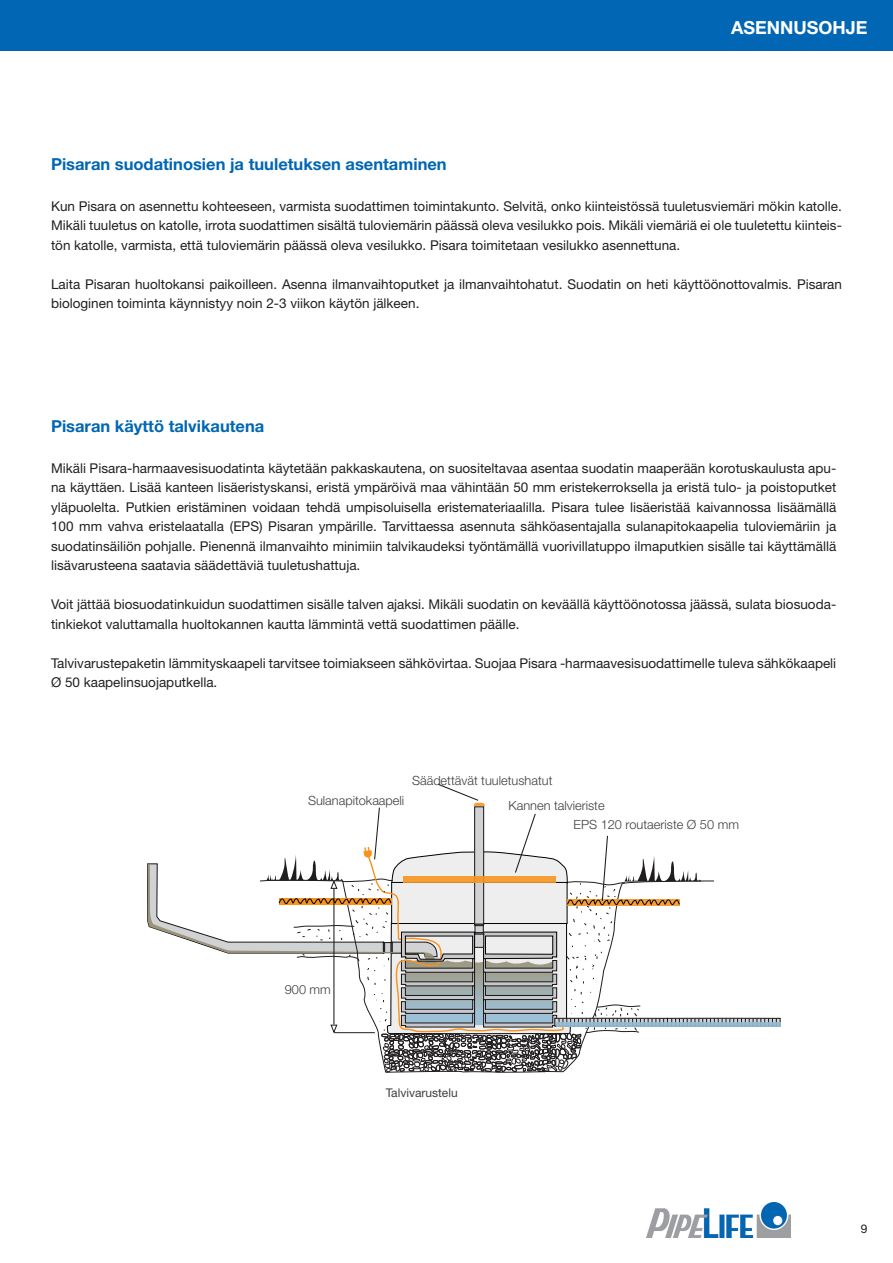
<style>
.page{position:relative;width:893px;height:1263px;background:#fff}
.page>*{position:absolute;margin:0;border:0;box-sizing:border-box;transform-origin:0 0}
.t1{font:700 18px "Helvetica Neue LT Std";color:#fff}
.Väliotsikko{font:700 16.5px "Helvetica Neue LT Std";color:#0166b3}
.Leipäteksti{font:13.5px/19.5px "Helvetica Neue LT Std";color:#231f20}
.t2{font:300 12.6px/24.5px "Helvetica Neue LT Std";color:#3e3e3f}
.kuvateksti{font:12px "Helvetica Neue LT Std";color:#3e3e3f}
.t3{font:12px "Helvetica Neue LT Std";color:#231f20}
</style>
<div class="page">
<div style="left:0;top:0;width:893px;height:51px;background:#0166b3"></div>
<img style="left:646px;top:1202px;width:145px;height:35px">
<svg style="left:147px;top:784px;width:634px;height:288px"></svg>
<div style="left:654px;top:1035px;width:6px;height:10px;background:#fff"></div>
<h1 class="t1" style="left:731px;top:17px;width:138px">ASENNUSOHJE</h1>
<p class="Väliotsikko" style="left:51px;top:154px;width:397px">Pisaran suodatinosien ja tuuletuksen asentaminen</p>
<p class="Leipäteksti" style="left:51px;top:196px;width:792px;text-align:justify">Kun Pisara on asennettu kohteeseen, varmista suodattimen toimintakunto. Selvitä, onko kiinteistössä tuuletusviemäri mökin katolle.<br>Mikäli tuuletus on katolle, irrota suodattimen sisältä tuloviemärin päässä oleva vesilukko pois. Mikäli viemäriä ei ole tuuletettu kiinteis&shy;tön katolle, varmista, että tuloviemärin päässä oleva vesilukko. Pisara toimitetaan vesilukko asennettuna.</p>
<p class="Leipäteksti" style="left:51px;top:274px;width:792px">Laita Pisaran huoltokansi paikoilleen. Asenna ilmanvaihtoputket ja ilmanvaihtohatut. Suodatin on heti käyttöönottovalmis. Pisaran biologinen toiminta käynnistyy noin 2-3 viikon käytön jälkeen.</p>
<p class="Väliotsikko" style="left:51px;top:416px;width:215px">Pisaran käyttö talvikautena</p>
<p class="Leipäteksti" style="left:51px;top:458px;width:787px;text-align:justify">Mikäli Pisara-harmaavesisuodatinta käytetään pakkaskautena, on suositeltavaa asentaa suodatin maaperään korotuskaulusta apu&shy;na käyttäen. Lisää kanteen lisäeristyskansi, eristä ympäröivä maa vähintään 50 mm eristekerroksella ja eristä tulo- ja poistoputket yläpuolelta. Putkien eristäminen voidaan tehdä umpisoluisella eristemateriaalilla. Pisara tulee lisäeristää kaivannossa lisäämällä 100 mm vahva eristelaatalla (EPS) Pisaran ympärille. Tarvittaessa asennuta sähköasentajalla sulanapitokaapelia tuloviemäriin ja suodatinsäiliön pohjalle. Pienennä ilmanvaihto minimiin talvikaudeksi työntämällä vuorivillatuppo ilmaputkien sisälle tai käyttämällä lisävarusteena saatavia säädettäviä tuuletushattuja.</p>
<p class="Leipäteksti" style="left:51px;top:595px;width:787px">Voit jättää biosuodatinkuidun suodattimen sisälle talven ajaksi. Mikäli suodatin on keväällä käyttöönotossa jäässä, sulata biosuoda&shy;tinkiekot valuttamalla huoltokannen kautta lämmintä vettä suodattimen päälle.</p>
<p class="Leipäteksti" style="left:51px;top:653px;width:787px">Talvivarustepaketin lämmityskaapeli tarvitsee toimiakseen sähkövirtaa. Suojaa Pisara -harmaavesisuodattimelle tuleva sähkökaapeli<br>Ø 50 kaapelinsuojaputkella.</p>
<p class="t2" style="left:308px;top:788px;width:98px">Sulanapitokaapeli</p>
<p class="t2" style="left:508px;top:768px;width:98px;text-indent:-96px">Säädettävät tuuletushatut<br>Kannen talvieriste</p>
<p class="t2" style="left:573px;top:812px;width:167px">EPS 120 routaeriste Ø 50 mm</p>
<p class="t2" style="left:285px;top:977px;width:48px">900 mm</p>
<p class="kuvateksti" style="left:386px;top:1086px;width:73px">Talvivarustelu</p>
<p class="t3" style="left:861px;top:1222px;width:8px">9</p>
</div>
